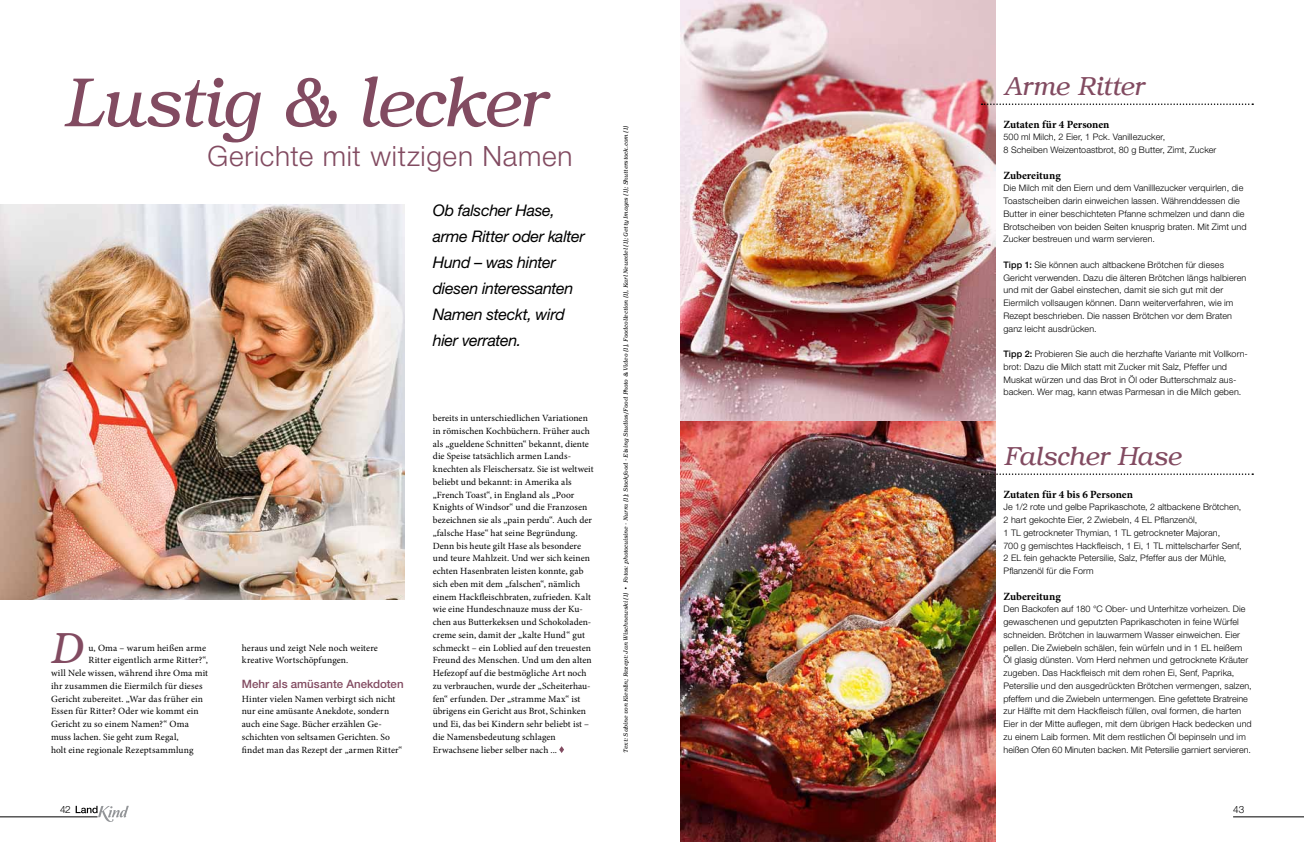
<style>
.page{position:relative;width:1304px;height:842px;background:#fff}
.page>*{position:absolute;margin:0;border:0;box-sizing:border-box;transform-origin:0 0}
.t1{font:italic 300 70px "Brussels";letter-spacing:-.02em;color:#824b61}
.t2{font:italic 300 43.5px "Brussels";color:#824b61}
.t3{font:300 28px "Helvetica Neue LT Std";letter-spacing:.025em;color:#824b61}
.t4{font:italic 300 26px "Brussels";letter-spacing:-.005em;color:#824b61}
.t5{font:italic 16px/26px "Helvetica Neue LT Std";letter-spacing:-.02em;color:#000}
.t6{font:500 11.5px "Helvetica Neue LT Std";color:#824b61}
.t7{font:700 11px "Minion Pro";letter-spacing:-.005em;color:#000}
.t8{font:300 10px "Helvetica Neue LT Std";color:#000}
.t9{font:9.5px/12.8px "Minion Pro";letter-spacing:.005em;color:#000}
.t10{font:300 9px/12.8px "Helvetica Neue LT Std";letter-spacing:.01em;color:#000}
.t11{font:italic 300 6px "Brussels";letter-spacing:.005em;color:#000}
.s1{font-weight:500}
</style>
<div class="page">
<hr style="left:0;top:816px;width:98px;height:1px;background:#000">
<hr style="left:1233px;top:816px;width:71px;height:1px;background:#000">
<svg style="left:76px;top:806px;width:53px;height:16px"></svg>
<img style="left:0;top:204px;width:404px;height:396px">
<img style="left:680px;top:0;width:315px;height:842px">
<svg style="left:559px;top:746px;width:5px;height:7px"></svg>
<svg style="left:982px;top:103px;width:271px;height:2px"></svg>
<svg style="left:982px;top:473px;width:271px;height:2px"></svg>
<h1 class="t1" style="left:62px;top:59px;width:484px">Lustig &amp; lecker</h1>
<h3 class="t3" style="left:208px;top:139px;width:367px">Gerichte mit witzigen Namen</h3>
<h2 class="t2" style="left:50px;top:622px;width:34px">D</h2>
<p class="t9" style="left:88px;top:641px;width:119px">u, Oma – warum heißen arme</p>
<p class="t9" style="left:88px;top:654px;width:121px">Ritter eigentlich arme Ritter?“,</p>
<p class="t9" style="left:51px;top:667px;width:159px">will Nele wissen, während ihre Oma mit</p>
<p class="t9" style="left:51px;top:679px;width:153px">ihr zusammen die Eiermilch für dieses</p>
<p class="t9" style="left:51px;top:692px;width:154px">Gericht zubereitet. „War das früher ein</p>
<p class="t9" style="left:51px;top:705px;width:149px">Essen für Ritter? Oder wie kommt ein</p>
<p class="t9" style="left:51px;top:718px;width:139px">Gericht zu so einem Namen?“ Oma</p>
<p class="t9" style="left:51px;top:730px;width:129px">muss lachen. Sie geht zum Regal,</p>
<p class="t9" style="left:51px;top:743px;width:144px">holt eine regionale Rezeptsammlung</p>
<p class="t9" style="left:242px;top:641px;width:138px">heraus und zeigt Nele noch weitere kreative Wortschöpfungen.</p>
<p class="t6" style="left:242px;top:677px;width:163px">Mehr als amüsante Anekdoten</p>
<p class="t9" style="left:242px;top:692px;width:162px">Hinter vielen Namen verbirgt sich nicht nur eine amüsante Anekdote, sondern auch eine Sage. Bücher erzählen Ge&shy;schichten von seltsamen Gerichten. So findet man das Rezept der „armen Ritter“</p>
<h3 class="t5" style="left:433px;top:197px;width:153px">Ob falscher Hase, arme Ritter oder kalter<br>Hund – was hinter diesen interessanten<br>Namen steckt, wird hier verraten.</h3>
<p class="t9" style="left:433px;top:412px;width:162px">bereits in unterschiedlichen Variationen in römischen Kochbüchern. Früher auch als „gueldene Schnitten“ bekannt, diente die Speise tatsächlich armen Lands&shy;knechten als Fleischersatz. Sie ist weltweit beliebt und bekannt: in Amerika als „French Toast“, in England als „Poor Knights of Windsor“ und die Franzosen bezeichnen sie als „pain perdu“. Auch der „falsche Hase“ hat seine Begründung.<br>Denn bis heute gilt Hase als besondere und teure Mahlzeit. Und wer sich keinen echten Hasenbraten leisten konnte, gab sich eben mit dem „falschen“, nämlich einem Hackfleischbraten, zufrieden. Kalt wie eine Hundeschnauze muss der Ku&shy;chen aus Butterkeksen und Schokoladen&shy;creme sein, damit der „kalte Hund“ gut schmeckt – ein Loblied auf den treuesten Freund des Menschen. Und um den alten Hefezopf auf die bestmögliche Art noch zu verbrauchen, wurde der „Scheiterhau&shy;fen“ erfunden. Der „stramme Max“ ist übrigens ein Gericht aus Brot, Schinken und Ei, das bei Kindern sehr beliebt ist – die Namensbedeutung schlagen Erwachsene lieber selber nach ...</p>
<p class="t11" style="left:622px;top:753px;width:628px;rotate:-90deg">Text: Sabine von Kienlin; Rezept: Jan Wischnewski (1) • Fotos: photocuisine - Nurra (1); Stockfood - Eising Studios/Food Photo &amp; Video (1), Foodcollection (1), Karl Newedel (1); Getty Images (1); Shutterstock.com (1)</p>
<h3 class="t4" style="left:1003px;top:70px;width:142px">Arme Ritter</h3>
<p class="t7" style="left:1003px;top:116px;width:107px">Zutaten für 4 Personen</p>
<p class="t10" style="left:1003px;top:131px;width:214px">500 ml Milch, 2 Eier, 1 Pck. Vanillezucker,<br>8 Scheiben Weizentoastbrot, 80 g Butter, Zimt, Zucker</p>
<p class="t7" style="left:1003px;top:167px;width:59px">Zubereitung</p>
<p class="t10" style="left:1003px;top:182px;width:245px">Die Milch mit den Eiern und dem Vanilllezucker verquirlen, die Toastscheiben darin einweichen lassen. Währenddessen die Butter in einer beschichteten Pfanne schmelzen und dann die Brotscheiben von beiden Seiten knusprig braten. Mit Zimt und Zucker bestreuen und warm servieren.</p>
<p class="t10" style="left:1003px;top:258px;width:244px"><span class="s1">Tipp 1:</span> Sie können auch altbackene Brötchen für dieses Gericht verwenden. Dazu die älteren Brötchen längs halbieren und mit der Gabel einstechen, damit sie sich gut mit der Eiermilch vollsaugen können. Dann weiterverfahren, wie im Rezept beschrieben. Die nassen Brötchen vor dem Braten ganz leicht ausdrücken.</p>
<p class="t10" style="left:1003px;top:347px;width:246px"><span class="s1">Tipp 2:</span> Probieren Sie auch die herzhafte Variante mit Vollkorn&shy;brot: Dazu die Milch statt mit Zucker mit Salz, Pfeffer und Muskat würzen und das Brot in Öl oder Butterschmalz aus&shy;backen. Wer mag, kann etwas Parmesan in die Milch geben.</p>
<h3 class="t4" style="left:1003px;top:440px;width:179px">Falscher Hase</h3>
<p class="t7" style="left:1003px;top:486px;width:131px">Zutaten für 4 bis 6 Personen</p>
<p class="t10" style="left:1003px;top:500px;width:240px">Je 1/2 rote und gelbe Paprikaschote, 2 altbackene Brötchen, 2 hart gekochte Eier, 2 Zwiebeln, 4 EL Pflanzenöl,<br>1 TL getrockneter Thymian, 1 TL getrockneter Majoran,<br>700 g gemischtes Hackfleisch, 1 Ei, 1 TL mittelscharfer Senf, 2 EL fein gehackte Petersilie, Salz, Pfeffer aus der Mühle, Pflanzenöl für die Form</p>
<p class="t7" style="left:1003px;top:588px;width:59px">Zubereitung</p>
<p class="t10" style="left:1003px;top:602px;width:250px">Den Backofen auf 180 °C Ober- und Unterhitze vorheizen. Die gewaschenen und geputzten Paprikaschoten in feine Würfel schneiden. Brötchen in lauwarmem Wasser einweichen. Eier pellen. Die Zwiebeln schälen, fein würfeln und in 1 EL heißem Öl glasig dünsten. Vom Herd nehmen und getrocknete Kräuter zugeben. Das Hackfleisch mit dem rohen Ei, Senf, Paprika, Petersilie und den ausgedrückten Brötchen vermengen, salzen, pfeffern und die Zwiebeln untermengen. Eine gefettete Bratreine zur Hälfte mit dem Hackfleisch füllen, oval formen, die harten Eier in der Mitte auflegen, mit dem übrigen Hack bedecken und zu einem Laib formen. Mit dem restlichen Öl bepinseln und im heißen Ofen 60 Minuten backen. Mit Petersilie garniert servieren.</p>
<p class="t8" style="left:60px;top:804px;width:12px">42</p>
<p class="t8" style="left:1233px;top:804px;width:13px">43</p>
</div>
